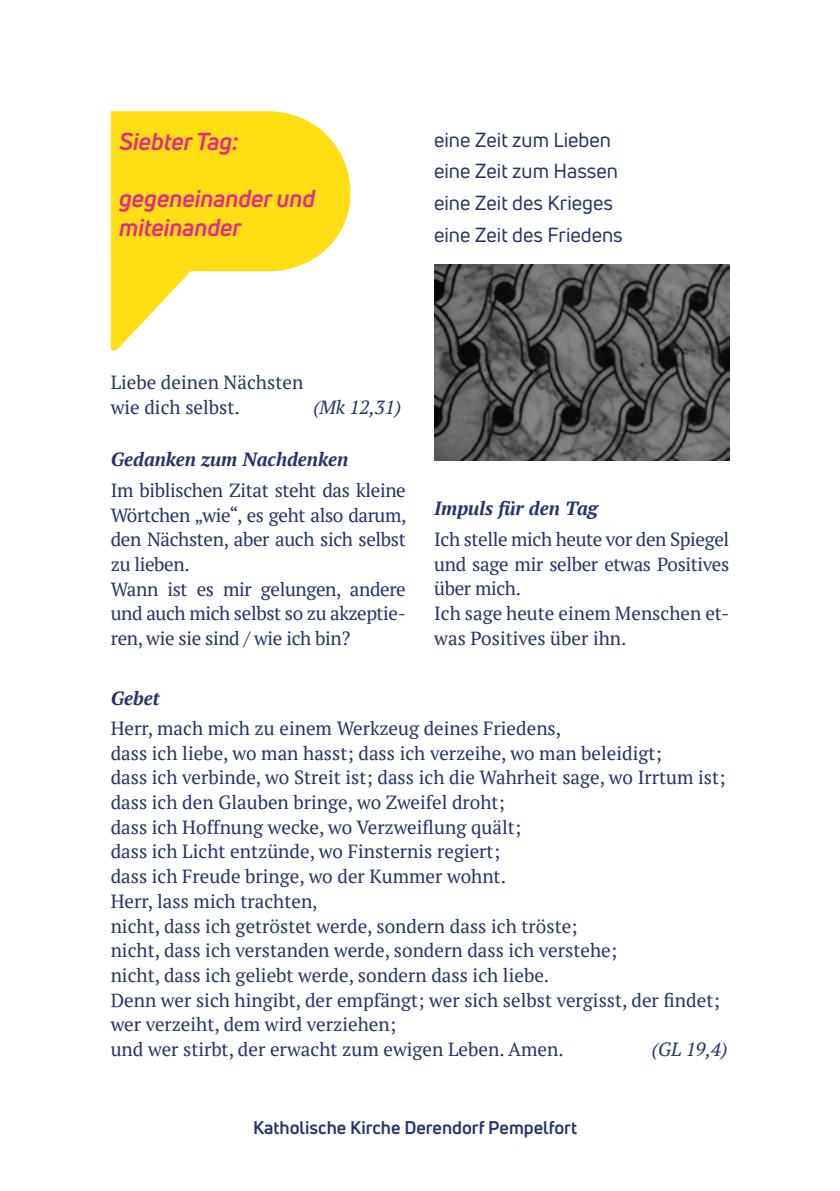
<style>
.page{position:relative;width:840px;height:1191px;background:#fff}
.page>*{position:absolute;margin:0;border:0;box-sizing:border-box;transform-origin:0 0}
.t1{font:italic 700 24px/28.8px "Uni Neue";color:#e62987}
.t2{font:20px/31.6px "Uni Neue";color:#24356b}
.t3{font:19px/24.6px "PT Serif";color:#24356b}
.t4{font:19px/24.8px "PT Serif";letter-spacing:-.02em;color:#24356b}
.t5{font:italic 700 19px "PT Serif";color:#24356b}
.t6{font:italic 19px "PT Serif";color:#24356b}
.t7{font:700 18px "Uni Neue";color:#24356b}
</style>
<div class="page">
<svg style="left:111px;top:111px;width:240px;height:240px;fill:#ffde14"></svg>
<img style="left:434px;top:264px;width:294px;height:197px">
<p class="t1" style="left:119px;top:126px;width:121px">Siebter Tag:</p>
<p class="t1" style="left:119px;top:184px;width:197px">gegeneinander und miteinander</p>
<p class="t2" style="left:434px;top:123px;width:190px">eine Zeit zum Lieben eine Zeit zum Hassen eine Zeit des Krieges eine Zeit des Friedens</p>
<p class="t3" style="left:111px;top:370px;width:194px">Liebe deinen Nächsten wie dich selbst.</p>
<p class="t6" style="left:313px;top:395px;width:90px">(Mk 12,31)</p>
<p class="t5" style="left:111px;top:447px;width:239px">Gedanken zum Nachdenken</p>
<p class="t4" style="left:111px;top:477px;width:297px">Im biblischen Zitat steht das kleine<br>Wörtchen „wie“, es geht also darum, den Nächsten, aber auch sich selbst zu lieben.<br>Wann ist es mir gelungen, andere und auch mich selbst so zu akzeptie&shy;ren, wie sie sind / wie ich bin?</p>
<p class="t5" style="left:434px;top:496px;width:165px">Impuls für den Tag</p>
<p class="t4" style="left:434px;top:526px;width:296px">Ich stelle mich heute vor den Spiegel und sage mir selber etwas Positives über mich.<br>Ich sage heute einem Menschen et&shy;was Positives über ihn.</p>
<p class="t5" style="left:111px;top:685px;width:51px">Gebet</p>
<p class="t3" style="left:111px;top:715px;width:616px">Herr, mach mich zu einem Werkzeug deines Friedens,<br>dass ich liebe, wo man hasst; dass ich verzeihe, wo man beleidigt;<br>dass ich verbinde, wo Streit ist; dass ich die Wahrheit sage, wo Irrtum ist; dass ich den Glauben bringe, wo Zweifel droht;<br>dass ich Hoffnung wecke, wo Verzweiflung quält;<br>dass ich Licht entzünde, wo Finsternis regiert;<br>dass ich Freude bringe, wo der Kummer wohnt.<br>Herr, lass mich trachten,<br>nicht, dass ich getröstet werde, sondern dass ich tröste;<br>nicht, dass ich verstanden werde, sondern dass ich verstehe;<br>nicht, dass ich geliebt werde, sondern dass ich liebe.<br>Denn wer sich hingibt, der empfängt; wer sich selbst vergisst, der findet; wer verzeiht, dem wird verziehen;<br>und wer stirbt, der erwacht zum ewigen Leben. Amen.</p>
<p class="t6" style="left:651px;top:1037px;width:78px">(GL 19,4)</p>
<p class="t7" style="left:253px;top:1116px;width:325px">Katholische Kirche Derendorf Pempelfort</p>
</div>
